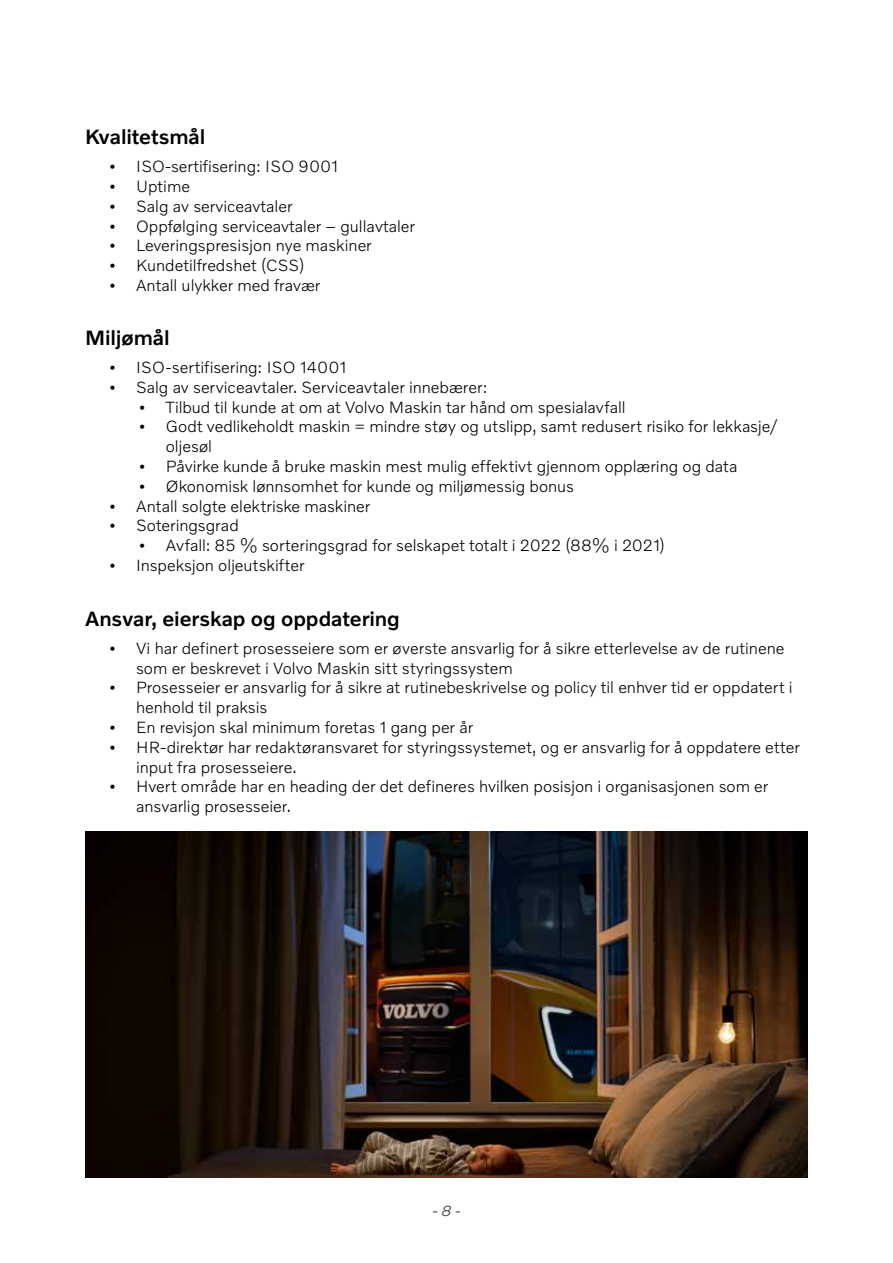
<style>
.page{position:relative;width:893px;height:1263px;background:#fff}
.page>*{position:absolute;margin:0;border:0;box-sizing:border-box;transform-origin:0 0}
.t1{font:500 21px "Volvo Novum";letter-spacing:-.005em;color:#000}
.t2{font:300 16.5px/19.8px "Volvo Novum";color:#000}
.t3{font:italic 300 15px "Volvo Novum";color:#3b4448}
</style>
<div class="page">
<img style="left:85px;top:831px;width:723px;height:347px">
<p class="t1" style="left:85px;top:123px;width:122px">Kvalitetsmål</p>
<p class="t2" style="left:109px;top:156px;width:230px">• ISO-sertifisering: ISO 9001</p>
<p class="t2" style="left:109px;top:176px;width:83px">• Uptime</p>
<p class="t2" style="left:109px;top:196px;width:185px">• Salg av serviceavtaler</p>
<p class="t2" style="left:109px;top:215px;width:308px">• Oppfølging serviceavtaler – gullavtaler</p>
<p class="t2" style="left:109px;top:235px;width:264px">• Leveringspresisjon nye maskiner</p>
<p class="t2" style="left:109px;top:255px;width:197px">• Kundetilfredshet (CSS)</p>
<p class="t2" style="left:109px;top:275px;width:213px">• Antall ulykker med fravær</p>
<p class="t1" style="left:85px;top:324px;width:86px">Miljømål</p>
<p class="t2" style="left:109px;top:357px;width:239px">• ISO-sertifisering: ISO 14001</p>
<p class="t2" style="left:109px;top:376px;width:380px">• Salg av serviceavtaler. Serviceavtaler innebærer:</p>
<p class="t2" style="left:139px;top:396px;width:488px">• Tilbud til kunde at om at Volvo Maskin tar hånd om spesialavfall</p>
<p class="t2" style="left:166px;top:416px;width:613px;text-indent:-27px">• Godt vedlikeholdt maskin = mindre støy og utslipp, samt redusert risiko for lekkasje/ oljesøl</p>
<p class="t2" style="left:139px;top:456px;width:600px">• Påvirke kunde å bruke maskin mest mulig effektivt gjennom opplæring og data</p>
<p class="t2" style="left:139px;top:475px;width:437px">• Økonomisk lønnsomhet for kunde og miljømessig bonus</p>
<p class="t2" style="left:109px;top:495px;width:263px">• Antall solgte elektriske maskiner</p>
<p class="t2" style="left:109px;top:515px;width:131px">• Soteringsgrad</p>
<p class="t2" style="left:139px;top:535px;width:527px">• Avfall: 85 % sorteringsgrad for selskapet totalt i 2022 (88% i 2021)</p>
<p class="t2" style="left:109px;top:555px;width:197px">• Inspeksjon oljeutskifter</p>
<p class="t1" style="left:85px;top:605px;width:316px">Ansvar, eierskap og oppdatering</p>
<p class="t2" style="left:136px;top:638px;width:650px;text-indent:-27px">• Vi har definert prosesseiere som er øverste ansvarlig for å sikre etterlevelse av de rutinene som er beskrevet i Volvo Maskin sitt styringssystem</p>
<p class="t2" style="left:136px;top:677px;width:658px;text-indent:-27px">• Prosesseier er ansvarlig for å sikre at rutinebeskrivelse og policy til enhver tid er oppdatert i henhold til praksis</p>
<p class="t2" style="left:109px;top:717px;width:366px">• En revisjon skal minimum foretas 1 gang per år</p>
<p class="t2" style="left:136px;top:737px;width:665px;text-indent:-27px">• HR-direktør har redaktøransvaret for styringssystemet, og er ansvarlig for å oppdatere etter input fra prosesseiere.</p>
<p class="t2" style="left:136px;top:776px;width:634px;text-indent:-27px">• Hvert område har en heading der det defineres hvilken posisjon i organisasjonen som er ansvarlig prosesseier.</p>
<p class="t3" style="left:432px;top:1201px;width:30px">- 8 -</p>
</div>
